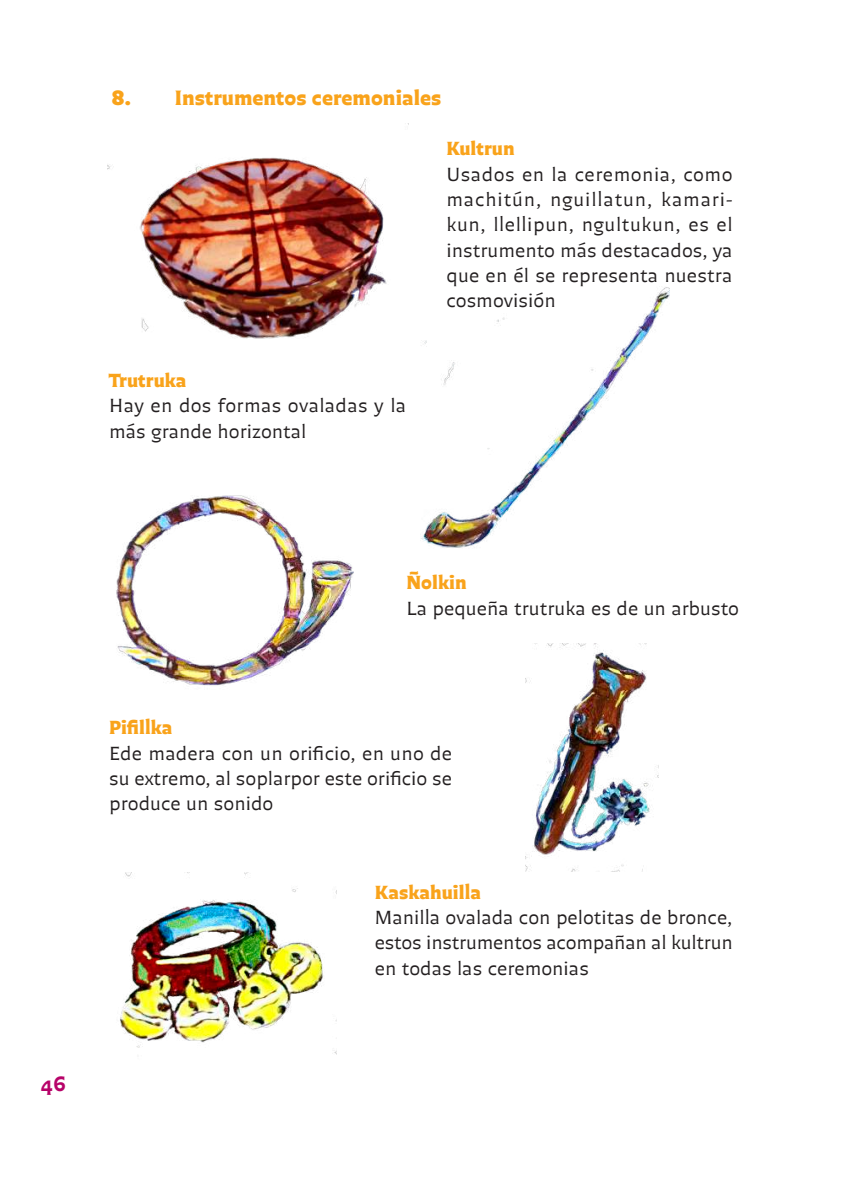
<style>
.page{position:relative;width:844px;height:1191px;background:#fff}
.page>*{position:absolute;margin:0;border:0;box-sizing:border-box;transform-origin:0 0}
.t1{font:21px "Chercan Super Negra";color:#f9a31b}
.t2{font:21px "Chercan Negra";color:#b70369}
.t3{font:19.25px/25.4px "Chercan Gris";color:#231f20;text-align:justify}
.t4{font:19.25px "Chercan Super Negra";color:#f9a31b}
</style>
<div class="page">
<img style="left:421px;top:287px;width:248px;height:261px">
<img style="left:107px;top:157px;width:280px;height:182px">
<img style="left:116px;top:495px;width:238px;height:191px">
<img style="left:525px;top:643px;width:133px;height:228px">
<img style="left:120px;top:872px;width:216px;height:182px">
<p class="t1" style="left:112px;top:80px;width:331px">8. Instrumentos ceremoniales</p>
<p class="t4" style="left:109px;top:364px;width:79px">Trutruka</p>
<p class="t3" style="left:109px;top:393px;width:298px">Hay en dos formas ovaladas y la más grande horizontal</p>
<p class="t4" style="left:446px;top:133px;width:70px">Kultrun</p>
<p class="t3" style="left:446px;top:161px;width:288px">Usados en la ceremonia, como machitún, nguillatun, kamari&shy;kun, llellipun, ngultukun, es el instrumento más destacados, ya que en él se representa nuestra cosmovisión</p>
<p class="t2" style="left:41px;top:1067px;width:27px">46</p>
<p class="t4" style="left:406px;top:567px;width:62px">Ñolkin</p>
<p class="t3" style="left:406px;top:595px;width:334px">La pequeña trutruka es de un arbusto</p>
<p class="t4" style="left:109px;top:711px;width:65px">Pifillka</p>
<p class="t3" style="left:109px;top:740px;width:344px">Ede madera con un orificio, en uno de su extremo, al soplarpor este orificio se produce un sonido</p>
<p class="t4" style="left:374px;top:876px;width:108px">Kaskahuilla</p>
<p class="t3" style="left:374px;top:904px;width:359px">Manilla ovalada con pelotitas de bronce, estos instrumentos acompañan al kultrun en todas las ceremonias</p>
</div>
